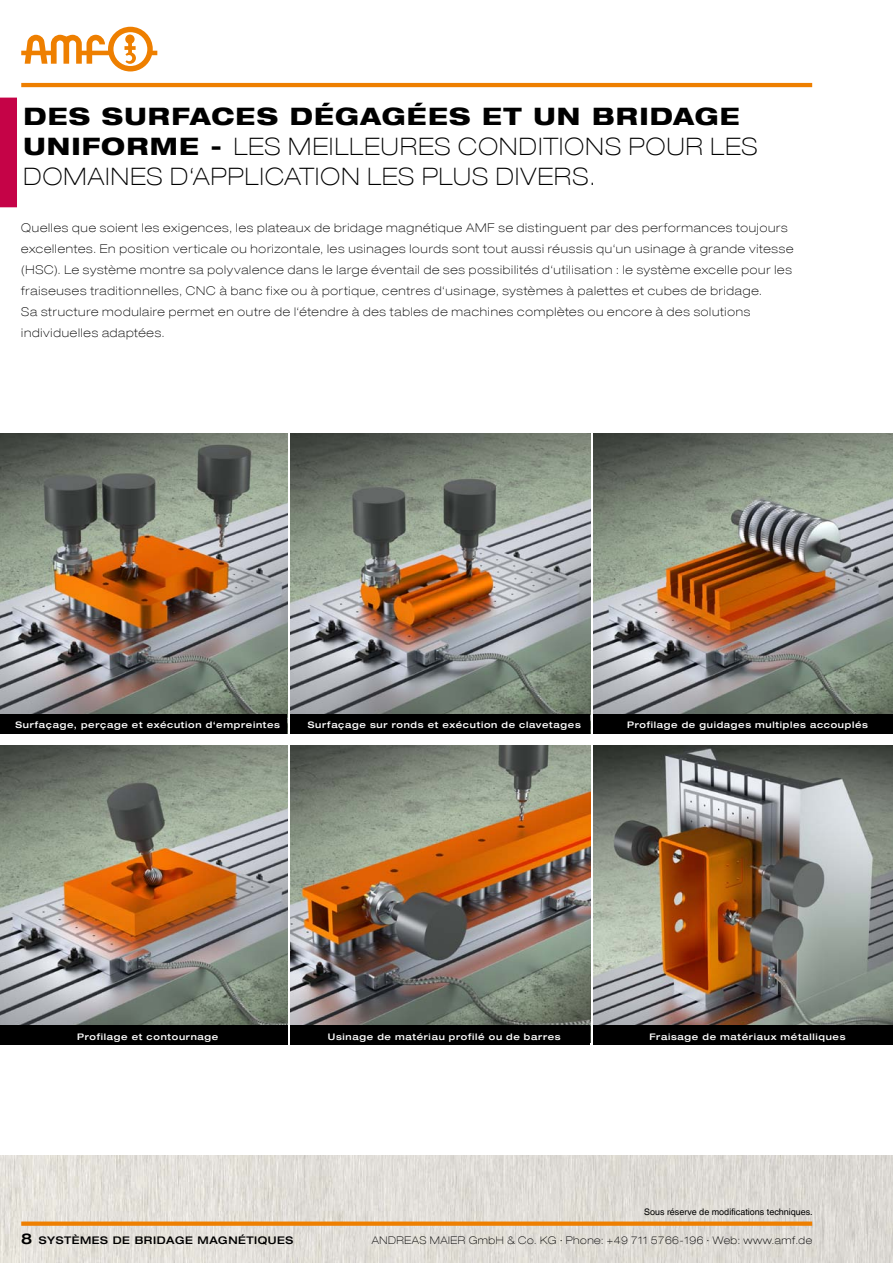
<style>
.page{position:relative;width:893px;height:1263px;background:#fff}
.page>*{position:absolute;margin:0;border:0;box-sizing:border-box;transform-origin:0 0}
.t1{font:100 expanded 24px "Helvetica Neue LT Com";color:#000}
.t2{font:800 expanded 24px/30px "Helvetica Neue LT Com";letter-spacing:.05em;color:#000}
.t3{font:100 expanded 12px/21px "Helvetica Neue LT Com";letter-spacing:.065em;color:#000}
.t4{font:100 expanded 10.5px "Helvetica Neue LT Com";letter-spacing:.05em;color:#000}
.t5{font:500 expanded 10.5px "Helvetica Neue LT Com";letter-spacing:.05em;color:#000}
.t6{font:500 expanded 9px "Helvetica Neue LT Com";letter-spacing:.075em;color:#fff}
.t7{font:9px "Helvetica World";color:#000}
.s1{font-weight:100}
.s2{font-size:15px}
</style>
<div class="page">
<img style="left:0;top:1155px;width:892px;height:108px">
<hr style="left:21px;top:83px;width:791px;height:4px;background:#ee7f00">
<svg style="left:21px;top:27px;width:136px;height:44px"></svg>
<div style="left:0;top:98px;width:17px;height:109px;background:#c50347"></div>
<div style="left:21px;top:1221px;width:791px;height:5px;background:#ee7f00"></div>
<img style="left:290px;top:434px;width:300px;height:280px">
<img style="left:290px;top:745px;width:300px;height:280px">
<img style="left:593px;top:434px;width:300px;height:280px">
<img style="left:593px;top:745px;width:300px;height:280px">
<img style="left:0;top:434px;width:287px;height:280px">
<img style="left:0;top:745px;width:287px;height:280px">
<div style="left:593px;top:714px;width:300px;height:19px;background:#000"></div>
<div style="left:593px;top:1025px;width:300px;height:20px;background:#000"></div>
<div style="left:290px;top:714px;width:300px;height:19px;background:#000"></div>
<div style="left:290px;top:1025px;width:300px;height:20px;background:#000"></div>
<div style="left:0;top:714px;width:287px;height:19px;background:#000"></div>
<div style="left:0;top:1025px;width:287px;height:20px;background:#000"></div>
<h1 class="t2" style="left:23px;top:101px;width:718px">DES SURFACES DÉGAGÉES ET UN BRIDAGE<br>UNIFORME - <span class="s1">les</span></h1>
<h1 class="t1" style="left:288px;top:132px;width:18px">meilleures</h1>
<h1 class="t1" style="left:458px;top:132px;width:18px">conditions</h1>
<h1 class="t1" style="left:629px;top:132px;width:19px">pour</h1>
<h1 class="t1" style="left:711px;top:132px;width:16px">les</h1>
<h1 class="t1" style="left:23px;top:162px;width:19px">domaines</h1>
<h1 class="t1" style="left:170px;top:162px;width:39px">d‘application</h1>
<h1 class="t1" style="left:367px;top:162px;width:16px">les</h1>
<h1 class="t1" style="left:422px;top:162px;width:17px">plus</h1>
<h1 class="t1" style="left:496px;top:162px;width:60px">divers</h1>
<h1 class="t1" style="left:590px;top:162px;width:7px">.</h1>
<p class="t3" style="left:21px;top:217px;width:774px">Quelles que soient les exigences, les plateaux de bridage magnétique AMF se distinguent par des performances toujours excellentes. En position verticale ou horizontale, les usinages lourds sont tout aussi réussis qu‘un usinage à grande vitesse (HSC). Le système montre sa polyvalence dans le large éventail de ses possibilités d‘utilisation : le système excelle pour les fraiseuses traditionnelles, CNC à banc fixe ou à portique, centres d‘usinage, systèmes à palettes et cubes de bridage.<br>Sa structure modulaire permet en outre de l‘étendre à des tables de machines complètes ou encore à des solutions individuelles adaptées.</p>
<p class="t6" style="left:15px;top:719px;width:266px">Surfaçage, perçage et exécution d‘empreintes</p>
<p class="t6" style="left:627px;top:719px;width:242px">Profilage de guidages multiples accouplés</p>
<p class="t6" style="left:308px;top:719px;width:274px">Surfaçage sur ronds et exécution de clavetages</p>
<p class="t6" style="left:77px;top:1030px;width:143px">Profilage et contournage</p>
<p class="t6" style="left:328px;top:1030px;width:234px">Usinage de matériau profilé ou de barres</p>
<p class="t6" style="left:649px;top:1030px;width:198px">Fraisage de matériaux métalliques</p>
<p class="t7" style="left:644px;top:1207px;width:170px">Sous réserve de modifications techniques.</p>
<p class="t5" style="left:21px;top:1233px;width:273px"><span class="s2">8</span> Systèmes de bridage magnétiques</p>
<p class="t4" style="left:372px;top:1233px;width:442px">ANDREAS MAIER GmbH &amp; Co. KG ∙ Phone: +49 711 5766-196 ∙ Web: www.amf.de</p>
</div>
